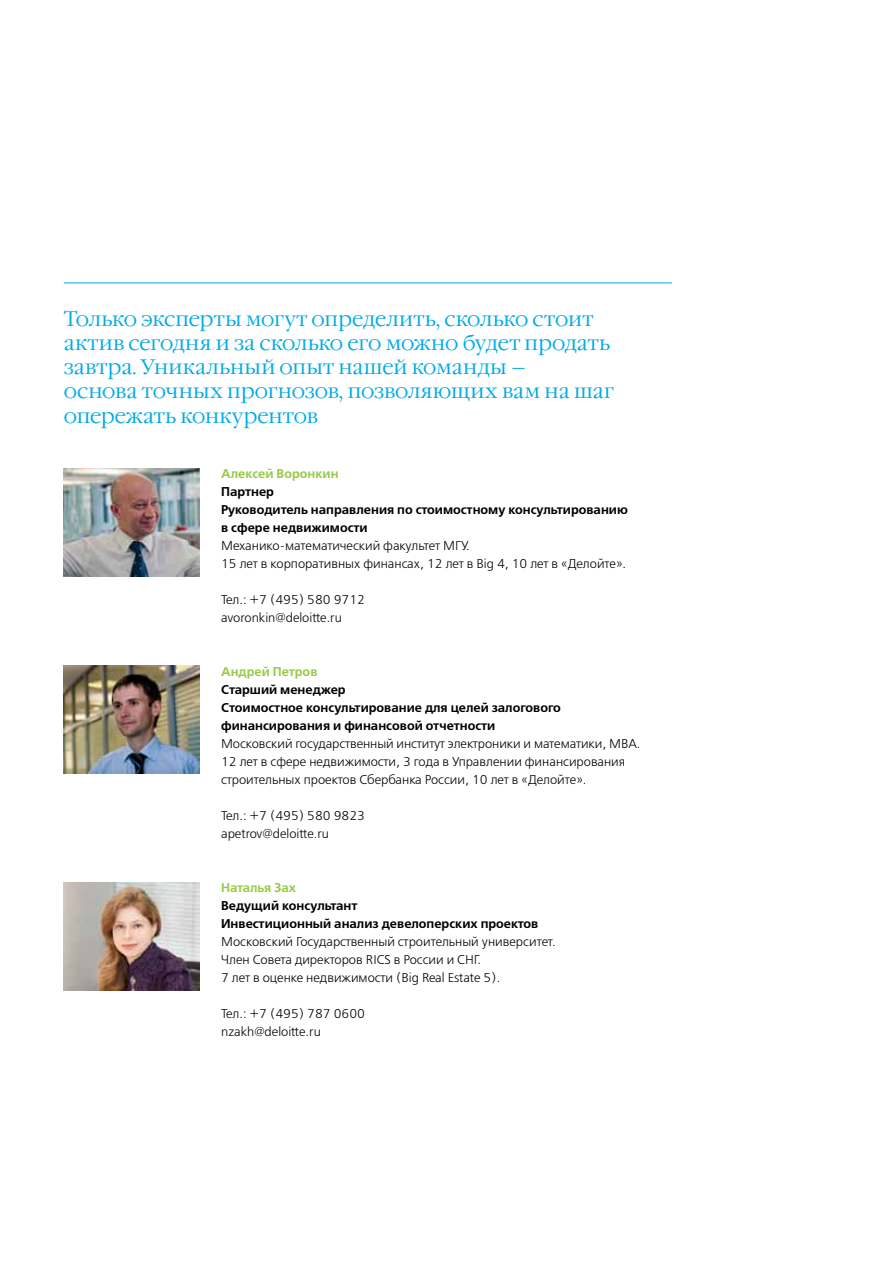
<style>
.page{position:relative;width:893px;height:1263px;background:#fff}
.page>*{position:absolute;margin:0;border:0;box-sizing:border-box;transform-origin:0 0}
.t1{font:21px/24px "Garamond Light ITC";letter-spacing:.005em;color:#00aae7}
.t2{font:300 12.75px/18px "Free Set";color:#000}
.t3{font:600 12.75px/18px "Free Set";color:#000}
.t4{font:600 12.75px "Free Set";color:#99ca49}
</style>
<div class="page">
<hr style="left:64px;top:282px;width:608px;height:1px;background:#00aae7">
<img style="left:64px;top:469px;width:136px;height:108px">
<img style="left:64px;top:666px;width:136px;height:108px">
<img style="left:64px;top:883px;width:136px;height:108px">
<h1 class="t1" style="left:64px;top:307px;width:552px">Только эксперты могут определить, сколько стоит актив сегодня и за сколько его можно будет продать завтра. Уникальный опыт нашей команды –<br>основа точных прогнозов, позволяющих вам на шаг опережать конкурентов</h1>
<p class="t4" style="left:221px;top:466px;width:119px">Алексей Воронкин</p>
<p class="t3" style="left:221px;top:483px;width:408px">Партнер<br>Руководитель направления по стоимостному консультированию в сфере недвижимости</p>
<p class="t2" style="left:221px;top:537px;width:407px">Механико-математический факультет МГУ.<br>15 лет в корпоративных финансах, 12 лет в Big 4, 10 лет в «Делойте».</p>
<p class="t2" style="left:221px;top:591px;width:145px">Тел.: +7 (495) 580 9712 avoronkin@deloitte.ru</p>
<p class="t4" style="left:221px;top:664px;width:98px">Андрей Петров</p>
<p class="t3" style="left:221px;top:681px;width:341px">Старший менеджер<br>Стоимостное консультирование для целей залогового финансирования и финансовой отчетности</p>
<p class="t2" style="left:221px;top:735px;width:421px">Московский государственный институт электроники и математики, MBA.<br>12 лет в сфере недвижимости, 3 года в Управлении финансирования строительных проектов Сбербанка России, 10 лет в «Делойте».</p>
<p class="t2" style="left:221px;top:807px;width:145px">Тел.: +7 (495) 580 9823 apetrov@deloitte.ru</p>
<p class="t4" style="left:221px;top:880px;width:76px">Наталья Зах</p>
<p class="t3" style="left:221px;top:897px;width:319px">Ведущий консультант<br>Инвестиционный анализ девелоперских проектов</p>
<p class="t2" style="left:221px;top:933px;width:336px">Московский Государственный строительный университет.<br>Член Совета директоров RICS в России и СНГ.<br>7 лет в оценке недвижимости (Big Real Estate 5).</p>
<p class="t2" style="left:221px;top:1005px;width:145px">Тел.: +7 (495) 787 0600 nzakh@deloitte.ru</p>
</div>
